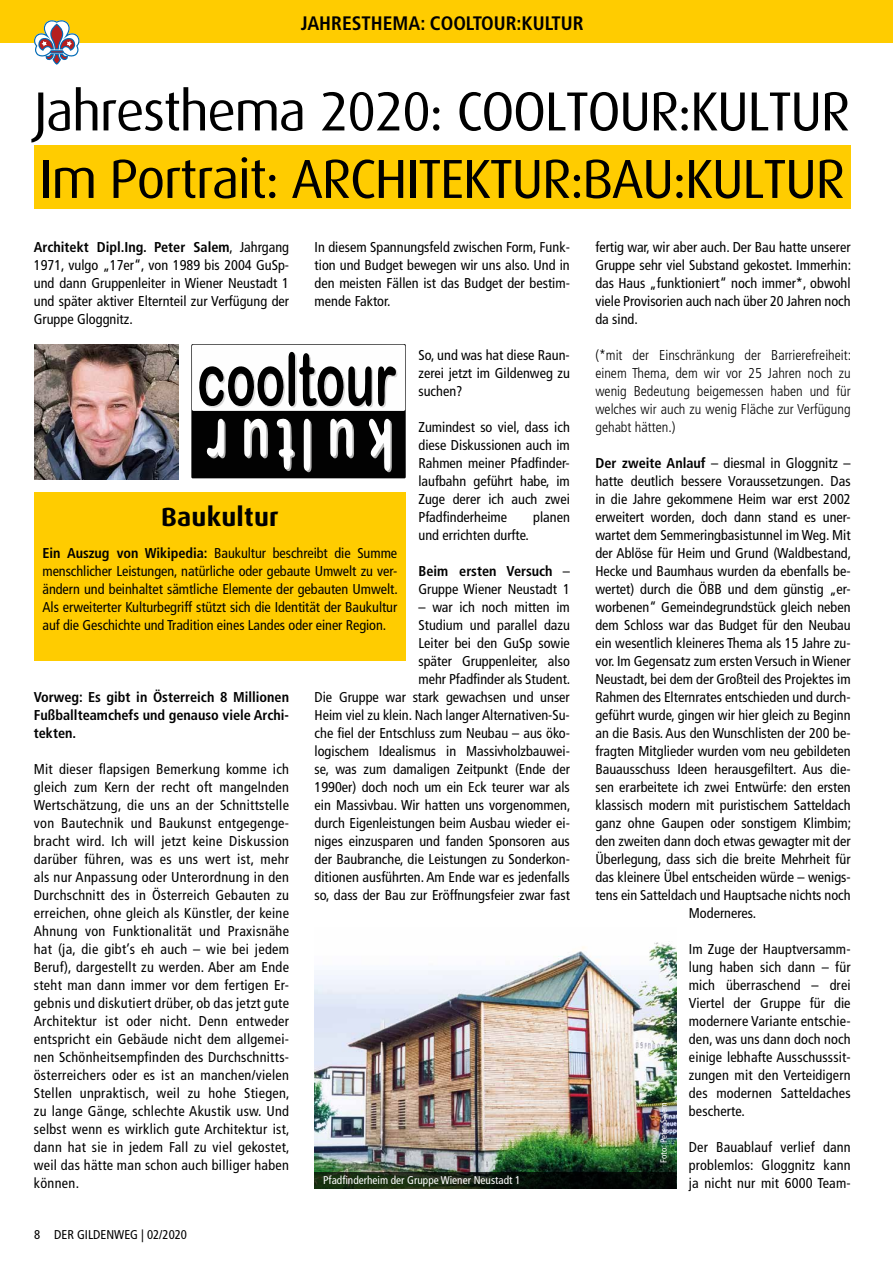
<style>
.page{position:relative;width:893px;height:1263px;background:#fff}
.page>*{position:absolute;margin:0;border:0;box-sizing:border-box;transform-origin:0 0}
.t1{font:55.05px/67.5px "Dax";letter-spacing:-.03em;color:#000}
.t2{font:700 26.25px "Dax";letter-spacing:.01em;color:#000}
.t3{font:700 condensed 19.5px "Frutiger LT";color:#000}
.t4{font:condensed 14.25px/18px "Frutiger LT";color:#000;text-align:justify}
.t5{font:300 condensed 14.25px/18px "Frutiger LT";color:#000;text-align:justify}
.t6{font:700 condensed 14.25px/18px "Frutiger LT";color:#000;text-align:justify}
.t7{font:condensed 12.75px "Frutiger LT";color:#000}
.t8{font:condensed 11.25px "Frutiger LT";color:#fff}
.t9{font:condensed 9px "Frutiger LT";letter-spacing:.015em;color:#fff}
.s1{font-weight:700}
</style>
<div class="page">
<div style="left:34px;top:145px;width:816px;height:64px;background:#fc0"></div>
<div style="left:0;top:0;width:893px;height:43px;background:#fc0"></div>
<svg style="left:34px;top:20px;width:46px;height:45px"></svg>
<img style="left:315px;top:942px;width:361px;height:229px">
<svg style="left:315px;top:1171px;width:361px;height:17px;background:#111e0f"></svg>
<svg style="left:191px;top:344px;width:215px;height:134px"></svg>
<img style="left:34px;top:344px;width:145px;height:135px">
<div style="left:34px;top:492px;width:372px;height:169px;background:#fc0"></div>
<h3 class="t3" style="left:301px;top:11px;width:284px">JAHRESTHEMA: COOLTOUR:KULTUR</h3>
<h1 class="t1" style="left:34px;top:78px;width:818px">Jahresthema 2020: COOLTOUR:KULTUR<br>Im Portrait: ARCHITEKTUR:BAU:KULTUR</h1>
<p class="t4" style="left:34px;top:238px;width:257px"><span class="s1">Architekt Dipl.Ing. Peter Salem</span>, Jahrgang 1971, vulgo „17er“, von 1989 bis 2004 GuSp&shy;und dann Gruppenleiter in Wiener Neustadt 1 und später aktiver Elternteil zur Verfügung der Gruppe Gloggnitz.</p>
<p class="t4" style="left:315px;top:238px;width:257px">In diesem Spannungsfeld zwischen Form, Funk&shy;tion und Budget bewegen wir uns also. Und in den meisten Fällen ist das Budget der bestim&shy;mende Faktor.</p>
<p class="t4" style="left:418px;top:346px;width:153px">So, und was hat diese Raun&shy;zerei jetzt im Gildenweg zu suchen?</p>
<p class="t4" style="left:418px;top:418px;width:153px">Zumindest so viel, dass ich diese Diskussionen auch im Rahmen meiner Pfadfinder&shy;laufbahn geführt habe, im Zuge derer ich auch zwei Pfadfinderheime</p>
<h2 class="t2" style="left:161px;top:502px;width:119px">Baukultur</h2>
<p class="t4" style="left:43px;top:544px;width:357px"><span class="s1">Ein Auszug von Wikipedia:</span> Baukultur beschreibt die Summe menschlicher Leistungen, natürliche oder gebaute Umwelt zu ver&shy;ändern und beinhaltet sämtliche Elemente der gebauten Umwelt.<br>Als erweiterter Kulturbegriff stützt sich die Identität der Baukultur auf die Geschichte und Tradition eines Landes oder einer Region.</p>
<p class="t4" style="left:533px;top:508px;width:38px">planen</p>
<p class="t4" style="left:418px;top:526px;width:112px">und errichten durfte.</p>
<p class="t4" style="left:418px;top:562px;width:153px"><span class="s1">Beim ersten Versuch</span> –<br>Gruppe Wiener Neustadt 1</p>
<p class="t4" style="left:315px;top:598px;width:257px;text-align:right">– war ich noch mitten im<br>Studium und parallel dazu<br>Leiter bei den GuSp sowie<br>später Gruppenleiter, also<br>mehr Pfadfinder als Student.<br>Die Gruppe war stark gewachsen und unser Heim viel zu klein. Nach langer Alternativen-Su&shy;che fiel der Entschluss zum Neubau – aus öko&shy;logischem Idealismus in Massivholzbauwei&shy;se, was zum damaligen Zeitpunkt (Ende der 1990er) doch noch um ein Eck teurer war als ein Massivbau. Wir hatten uns vorgenommen, durch Eigenleistungen beim Ausbau wieder ei&shy;niges einzusparen und fanden Sponsoren aus der Baubranche, die Leistungen zu Sonderkon&shy;ditionen ausführten. Am Ende war es jedenfalls so, dass der Bau zur Eröffnungsfeier zwar fast</p>
<p class="t6" style="left:34px;top:688px;width:257px">Vorweg: Es gibt in Österreich 8 Millionen Fußballteamchefs und genauso viele Archi&shy;tekten.</p>
<p class="t4" style="left:34px;top:760px;width:257px">Mit dieser flapsigen Bemerkung komme ich gleich zum Kern der recht oft mangelnden Wertschätzung, die uns an der Schnittstelle von Bautechnik und Baukunst entgegenge&shy;bracht wird. Ich will jetzt keine Diskussion darüber führen, was es uns wert ist, mehr als nur Anpassung oder Unterordnung in den Durchschnitt des in Österreich Gebauten zu erreichen, ohne gleich als Künstler, der keine Ahnung von Funktionalität und Praxisnähe hat (ja, die gibt’s eh auch – wie bei jedem Beruf), dargestellt zu werden. Aber am Ende steht man dann immer vor dem fertigen Er&shy;gebnis und diskutiert drüber, ob das jetzt gute Architektur ist oder nicht. Denn entweder entspricht ein Gebäude nicht dem allgemei&shy;nen Schönheitsempfinden des Durchschnitts&shy;österreichers oder es ist an manchen/vielen Stellen unpraktisch, weil zu hohe Stiegen, zu lange Gänge, schlechte Akustik usw. Und selbst wenn es wirklich gute Architektur ist, dann hat sie in jedem Fall zu viel gekostet, weil das hätte man schon auch billiger haben können.</p>
<p class="t8" style="left:323px;top:1174px;width:199px">Pfadfinderheim der Gruppe Wiener Neustadt 1</p>
<p class="t7" style="left:34px;top:1227px;width:154px">8 DER GILDENWEG | 02/2020</p>
<p class="t4" style="left:595px;top:238px;width:257px">fertig war, wir aber auch. Der Bau hatte unserer Gruppe sehr viel Substand gekostet. Immerhin: das Haus „funktioniert“ noch immer*, obwohl viele Provisorien auch nach über 20 Jahren noch da sind.</p>
<p class="t5" style="left:595px;top:346px;width:257px">(*mit der Einschränkung der Barrierefreiheit: einem Thema, dem wir vor 25 Jahren noch zu wenig Bedeutung beigemessen haben und für welches wir auch zu wenig Fläche zur Verfügung gehabt hätten.)</p>
<p class="t4" style="left:595px;top:454px;width:257px;text-align:center"><span class="s1">Der zweite Anlauf</span> – diesmal in Gloggnitz – hatte deutlich bessere Voraussetzungen. Das in die Jahre gekommene Heim war erst 2002 erweitert worden, doch dann stand es uner&shy;wartet dem Semmeringbasistunnel im Weg. Mit der Ablöse für Heim und Grund (Waldbestand, Hecke und Baumhaus wurden da ebenfalls be&shy;wertet) durch die ÖBB und dem günstig „er&shy;worbenen“ Gemeindegrundstück gleich neben dem Schloss war das Budget für den Neubau ein wesentlich kleineres Thema als 15 Jahre zu&shy;vor. Im Gegensatz zum ersten Versuch in Wiener Neustadt, bei dem der Großteil des Projektes im Rahmen des Elternrates entschieden und durch&shy;geführt wurde, gingen wir hier gleich zu Beginn an die Basis. Aus den Wunschlisten der 200 be&shy;fragten Mitglieder wurden vom neu gebildeten Bauausschuss Ideen herausgefiltert. Aus die&shy;sen erarbeitete ich zwei Entwürfe: den ersten klassisch modern mit puristischem Satteldach ganz ohne Gaupen oder sonstigem Klimbim; den zweiten dann doch etwas gewagter mit der Überlegung, dass sich die breite Mehrheit für das kleinere Übel entscheiden würde – wenigs&shy;tens ein Satteldach und Hauptsache nichts noch Moderneres.</p>
<p class="t4" style="left:689px;top:940px;width:163px">Im Zuge der Hauptversamm&shy;lung haben sich dann – für mich überraschend – drei Viertel der Gruppe für die modernere Variante entschie&shy;den, was uns dann doch noch einige lebhafte Ausschusssit&shy;zungen mit den Verteidigern des modernen Satteldaches bescherte.</p>
<p class="t4" style="left:689px;top:1138px;width:163px">Der Bauablauf verlief dann problemlos: Gloggnitz kann ja nicht nur mit 6000 Team-</p>
<p class="t9" style="left:658px;top:1163px;width:63px;rotate:-90deg">Foto: Peter Salem</p>
</div>
